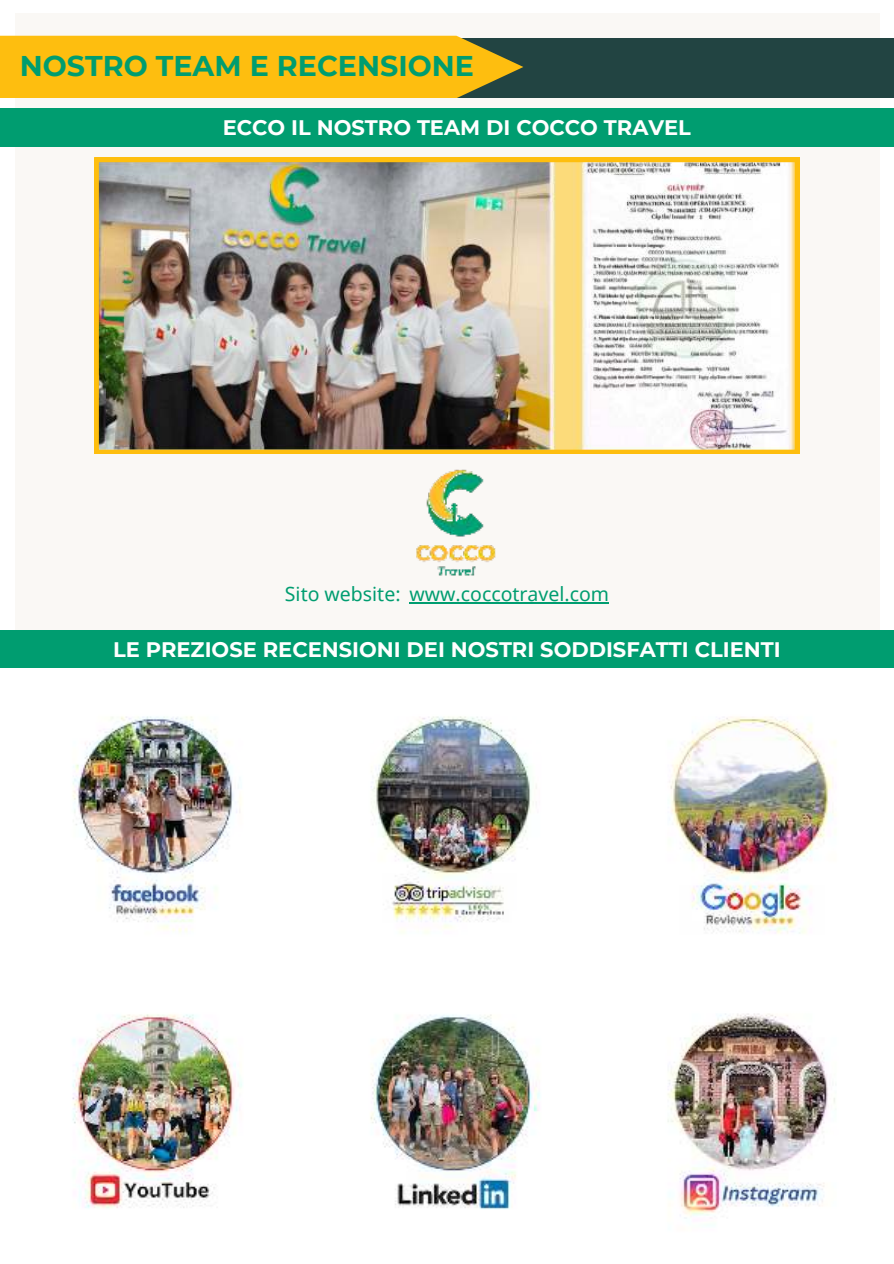
<style>
.page{position:relative;width:894px;height:1264px;background:#fff}
.page>*{position:absolute;margin:0;border:0;box-sizing:border-box;transform-origin:0 0}
.t1{font:700 28.5px "Montserrat";color:#009d70}
.t2{font:700 21px "Montserrat";color:#fff}
.t3{font:19.5px "Noto Sans";color:#009d70}
</style>
<div class="page">
<div style="left:15px;top:13px;width:864px;height:1237px;background:#faf8f5"></div>
<div style="left:0;top:39px;width:893px;height:59px;background:#224442"></div>
<div style="left:0;top:36px;width:523px;height:62px;background:#febe0f"></div>
<div style="left:0;top:630px;width:893px;height:38px;background:#009d70"></div>
<img style="left:73px;top:716px;width:758px;height:498px">
<img style="left:94px;top:158px;width:705px;height:296px">
<img style="left:375px;top:460px;width:163px;height:123px;border-radius:50%">
<div style="left:0;top:109px;width:893px;height:38px;background:#009d70"></div>
<hr style="left:409px;top:602px;width:200px;height:1px;background:#009d70">
<h1 class="t1" style="left:20px;top:46px;width:455px">NOSTRO TEAM E RECENSIONE</h1>
<p class="t2" style="left:223px;top:112px;width:469px">ECCO IL NOSTRO TEAM DI COCCO TRAVEL</p>
<p class="t3" style="left:285px;top:581px;width:325px">Sito website: www.coccotravel.com</p>
<p class="t2" style="left:113px;top:634px;width:669px">LE PREZIOSE RECENSIONI DEI NOSTRI SODDISFATTI CLIENTI</p>
</div>
